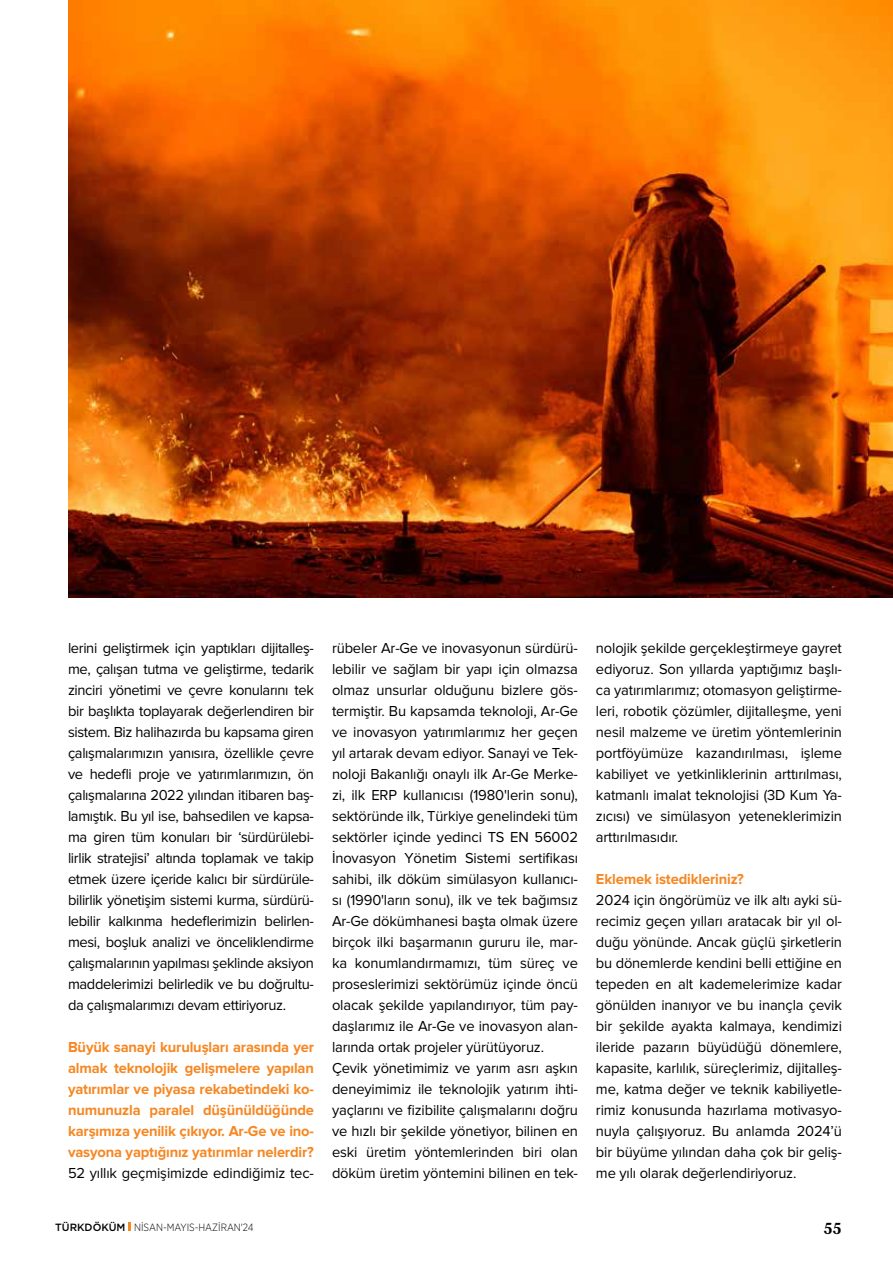
<style>
.page{position:relative;width:893px;height:1263px;background:#fff}
.page>*{position:absolute;margin:0;border:0;box-sizing:border-box;transform-origin:0 0}
.t1{font:700 16.5px "Candida Std";color:#000}
.t2{font:15px/21px "Proxima Nova";letter-spacing:-.01em;color:#000;text-align:justify}
.t3{font:700 15px/21px "Proxima Nova";letter-spacing:-.01em;color:#f68722;text-align:justify}
.t4{font:300 10.5px "Gotham Narrow";color:#000}
.s1{font-family:"Gotham";font-weight:500}
</style>
<div class="page">
<svg style="left:129px;top:1222px;width:2px;height:9px"></svg>
<img style="left:68px;top:0;width:825px;height:597px">
<p class="t2" style="left:68px;top:638px;width:247px">lerini geliştirmek için yaptıkları dijitalleş&shy;me, çalışan tutma ve geliştirme, tedarik zinciri yönetimi ve çevre konularını tek bir başlıkta toplayarak değerlendiren bir sistem. Biz halihazırda bu kapsama giren çalışmalarımızın yanısıra, özellikle çevre ve hedefli proje ve yatırımlarımızın, ön çalışmalarına 2022 yılından itibaren baş&shy;lamıştık. Bu yıl ise, bahsedilen ve kapsa&shy;ma giren tüm konuları bir ‘sürdürülebi&shy;lirlik stratejisi’ altında toplamak ve takip etmek üzere içeride kalıcı bir sürdürüle&shy;bilirlik yönetişim sistemi kurma, sürdürü&shy;lebilir kalkınma hedeflerimizin belirlen&shy;mesi, boşluk analizi ve önceliklendirme çalışmalarının yapılması şeklinde aksiyon maddelerimizi belirledik ve bu doğrultu&shy;da çalışmalarımızı devam ettiriyoruz.</p>
<p class="t3" style="left:68px;top:1037px;width:247px">Büyük sanayi kuruluşları arasında yer almak teknolojik gelişmelere yapılan yatırımlar ve piyasa rekabetindeki ko&shy;numunuzla paralel düşünüldüğünde karşımıza yenilik çıkıyor. Ar-Ge ve ino&shy;vasyona yaptığınız yatırımlar nelerdir?</p>
<p class="t2" style="left:68px;top:1163px;width:247px">52 yıllık geçmişimizde edindiğimiz tec-</p>
<p class="t2" style="left:332px;top:638px;width:247px;text-align:left">rübeler Ar-Ge ve inovasyonun sürdürü&shy;lebilir ve sağlam bir yapı için olmazsa olmaz unsurlar olduğunu bizlere gös&shy;termiştir. Bu kapsamda teknoloji, Ar-Ge ve inovasyon yatırımlarımız her geçen yıl artarak devam ediyor. Sanayi ve Tek&shy;noloji Bakanlığı onaylı ilk Ar-Ge Merke&shy;zi, ilk ERP kullanıcısı (1980'lerin sonu), sektöründe ilk, Türkiye genelindeki tüm sektörler içinde yedinci TS EN 56002<br>İnovasyon Yönetim Sistemi sertifikası sahibi, ilk döküm simülasyon kullanıcı&shy;sı (1990'ların sonu), ilk ve tek bağımsız Ar-Ge dökümhanesi başta olmak üzere birçok ilki başarmanın gururu ile, mar&shy;ka konumlandırmamızı, tüm süreç ve proseslerimizi sektörümüz içinde öncü olacak şekilde yapılandırıyor, tüm pay&shy;daşlarımız ile Ar-Ge ve inovasyon alan&shy;larında ortak projeler yürütüyoruz.<br>Çevik yönetimimiz ve yarım asrı aşkın deneyimimiz ile teknolojik yatırım ihti&shy;yaçlarını ve fizibilite çalışmalarını doğru ve hızlı bir şekilde yönetiyor, bilinen en eski üretim yöntemlerinden biri olan döküm üretim yöntemini bilinen en tek-</p>
<p class="t2" style="left:596px;top:638px;width:247px">nolojik şekilde gerçekleştirmeye gayret ediyoruz. Son yıllarda yaptığımız başlı&shy;ca yatırımlarımız; otomasyon geliştirme&shy;leri, robotik çözümler, dijitalleşme, yeni nesil malzeme ve üretim yöntemlerinin portföyümüze kazandırılması, işleme kabiliyet ve yetkinliklerinin arttırılması, katmanlı imalat teknolojisi (3D Kum Ya&shy;zıcısı) ve simülasyon yeteneklerimizin arttırılmasıdır.</p>
<p class="t3" style="left:596px;top:869px;width:149px">Eklemek istedikleriniz?</p>
<p class="t2" style="left:596px;top:890px;width:247px">2024 için öngörümüz ve ilk altı ayki sü&shy;recimiz geçen yılları aratacak bir yıl ol&shy;duğu yönünde. Ancak güçlü şirketlerin bu dönemlerde kendini belli ettiğine en tepeden en alt kademelerimize kadar gönülden inanıyor ve bu inançla çevik bir şekilde ayakta kalmaya, kendimizi ileride pazarın büyüdüğü dönemlere, kapasite, karlılık, süreçlerimiz, dijitalleş&shy;me, katma değer ve teknik kabiliyetle&shy;rimiz konusunda hazırlama motivasyo&shy;nuyla çalışıyoruz. Bu anlamda 2024’ü bir büyüme yılından daha çok bir geliş&shy;me yılı olarak değerlendiriyoruz.</p>
<p class="t4" style="left:55px;top:1221px;width:200px"><span class="s1">TÜRKDÖKÜM</span> NİSAN-MAYIS-HAZİRAN'24</p>
<p class="t1" style="left:824px;top:1219px;width:20px">55</p>
</div>
